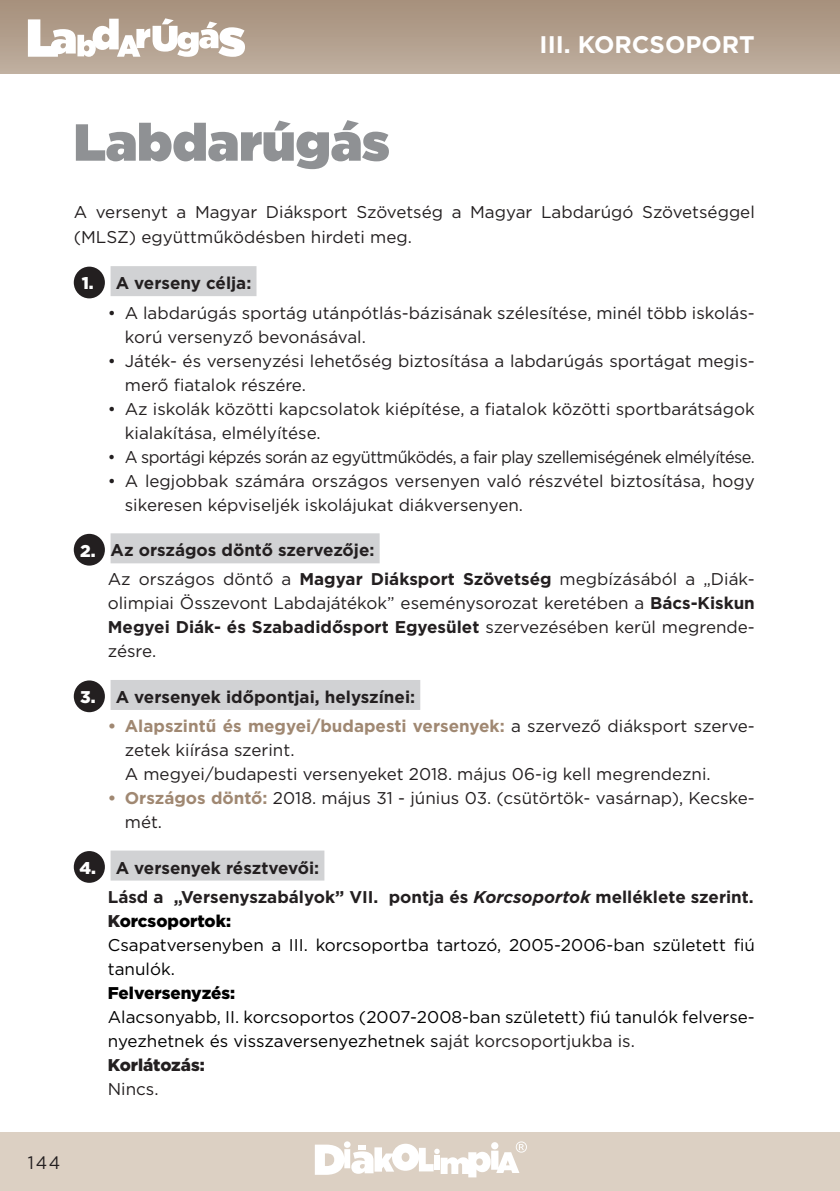
<style>
.page{position:relative;width:840px;height:1191px;background:#fff}
.page>*{position:absolute;margin:0;border:0;box-sizing:border-box;transform-origin:0 0}
.t1{font:900 52px "Gotham";color:#8f9194}
.t2{font:700 24px "Gotham";color:#fff}
.t3{font:18px "Gotham";color:#231f20;scale:.95 1}
.t4{font:17px/24px "Gotham";color:#231f20}
.t5{font:700 17px/29px "Gotham";color:#231f20}
.t6{font:17px/24px "Gotham";color:#000}
.t7{font:17px "Gotham";letter-spacing:-.03em;color:#231f20;scale:.96 1}
.t8{font:900 17px "Gotham";color:#000}
.s1{font-weight:900;color:#fff}
.s2{font-weight:400}
.s3{font-weight:700}
.s4{font-weight:700;color:#a08872}
.s5{font-style:italic}
.s6{font-weight:900;color:#231f20}
.s7{font-weight:900}
.s8{color:#231f20}
</style>
<div class="page">
<div style="left:0;top:1132px;width:839px;height:59px;background:#dcd0c3"></div>
<svg style="left:0;top:0;width:839px;height:74px;background:#b29f8d"></svg>
<svg style="left:315px;top:1141px;width:211px;height:36px"></svg>
<svg style="left:28px;top:18px;width:217px;height:39px"></svg>
<div style="left:110px;top:266px;width:146px;height:30px;background:#d1d2d4"></div>
<div style="left:110px;top:533px;width:269px;height:30px;background:#d1d2d4"></div>
<div style="left:110px;top:680px;width:310px;height:30px;background:#d1d2d4"></div>
<div style="left:110px;top:850px;width:214px;height:30px;background:#d1d2d4"></div>
<div style="left:74px;top:267px;width:31px;height:31px;background:#231f20;border-radius:50%"></div>
<div style="left:74px;top:534px;width:31px;height:31px;background:#231f20;border-radius:50%"></div>
<div style="left:74px;top:680px;width:31px;height:32px;background:#231f20;border-radius:50%"></div>
<div style="left:74px;top:851px;width:31px;height:31px;background:#231f20;border-radius:50%"></div>
<h2 class="t2" style="left:539px;top:29px;width:217px">III. KORCSOPORT</h2>
<h1 class="t1" style="left:74px;top:105px;width:317px">Labdarúgás</h1>
<p class="t4" style="left:74px;top:200px;width:682px;line-height:24.6px">A versenyt a Magyar Diáksport Szövetség a Magyar Labdarúgó Szövetséggel (MLSZ) együttműködésben hirdeti meg.</p>
<p class="t5" style="left:82px;top:268px;width:171px"><span class="s1">1.</span> A verseny célja:</p>
<p class="t4" style="left:125px;top:300px;width:631px;text-indent:-17px">• A labdarúgás sportág utánpótlás-bázisának szélesítése, minél több iskolás&shy;korú versenyző bevonásával.</p>
<p class="t4" style="left:125px;top:348px;width:631px;text-indent:-17px">• Játék- és versenyzési lehetőség biztosítása a labdarúgás sportágat megis&shy;merő fiatalok részére.</p>
<p class="t4" style="left:125px;top:396px;width:631px;text-indent:-17px">• Az iskolák közötti kapcsolatok kiépítése, a fiatalok közötti sportbarátságok kialakítása, elmélyítése.</p>
<p class="t7" style="left:108px;top:446px;width:675px">• A sportági képzés során az együttműködés, a fair play szellemiségének elmélyítése.</p>
<p class="t4" style="left:125px;top:468px;width:631px;text-indent:-17px">• A legjobbak számára országos versenyen való részvétel biztosítása, hogy sikeresen képviseljék iskolájukat diákversenyen.</p>
<p class="t5" style="left:108px;top:536px;width:648px;text-indent:-28px"><span class="s1">2.</span> Az országos döntő szervezője:<br><span class="s2">Az országos döntő a</span> Magyar Diáksport Szövetség <span class="s2">megbízásából a „Diák-</span></p>
<p class="t4" style="left:108px;top:591px;width:648px;text-align:justify">olimpiai Összevont Labdajátékok” eseménysorozat keretében a <span class="s3">Bács-Kiskun Megyei Diák- és Szabadidősport Egyesület</span> szervezésében kerül megrende&shy;zésre.</p>
<p class="t5" style="left:80px;top:682px;width:336px"><span class="s1">3.</span> A versenyek időpontjai, helyszínei:</p>
<p class="t4" style="left:125px;top:713px;width:631px;text-indent:-17px"><span class="s4">• Alapszintű és megyei/budapesti versenyek:</span> a szervező diáksport szerve&shy;zetek kiírása szerint.<br>A megyei/budapesti versenyeket 2018. május 06-ig kell megrendezni.</p>
<p class="t4" style="left:125px;top:785px;width:631px;text-indent:-17px"><span class="s4">• Országos döntő:</span> 2018. május 31 - június 03. (csütörtök- vasárnap), Kecske&shy;mét.</p>
<p class="t5" style="left:108px;top:853px;width:647px;text-indent:-28px"><span class="s1">4.</span> A versenyek résztvevői:<br>Lásd a „Versenyszabályok” VII. pontja és <span class="s5">Korcsoportok</span> melléklete szerint.</p>
<p class="t6" style="left:108px;top:908px;width:648px"><span class="s6">K</span><span class="s7">orcsoportok:<br></span>Csapatversenyben a III. korcsoportba tartozó, 2005-2006-ban született fiú tanulók.</p>
<p class="t8" style="left:108px;top:980px;width:129px">Felversenyzés:</p>
<p class="t6" style="left:108px;top:1004px;width:648px">Alacsonyabb, II. korcsoportos (2007-2008-ban született) fiú tanulók felverse&shy;nyezhetnek és visszaversenyezhetnek s<span class="s8">aját korcsoportjukba is.<br></span><span class="s6">Korlátozás:</span></p>
<p class="t4" style="left:108px;top:1076px;width:52px">Nincs.</p>
<p class="t3" style="left:28px;top:1151px;width:36px">144</p>
</div>
